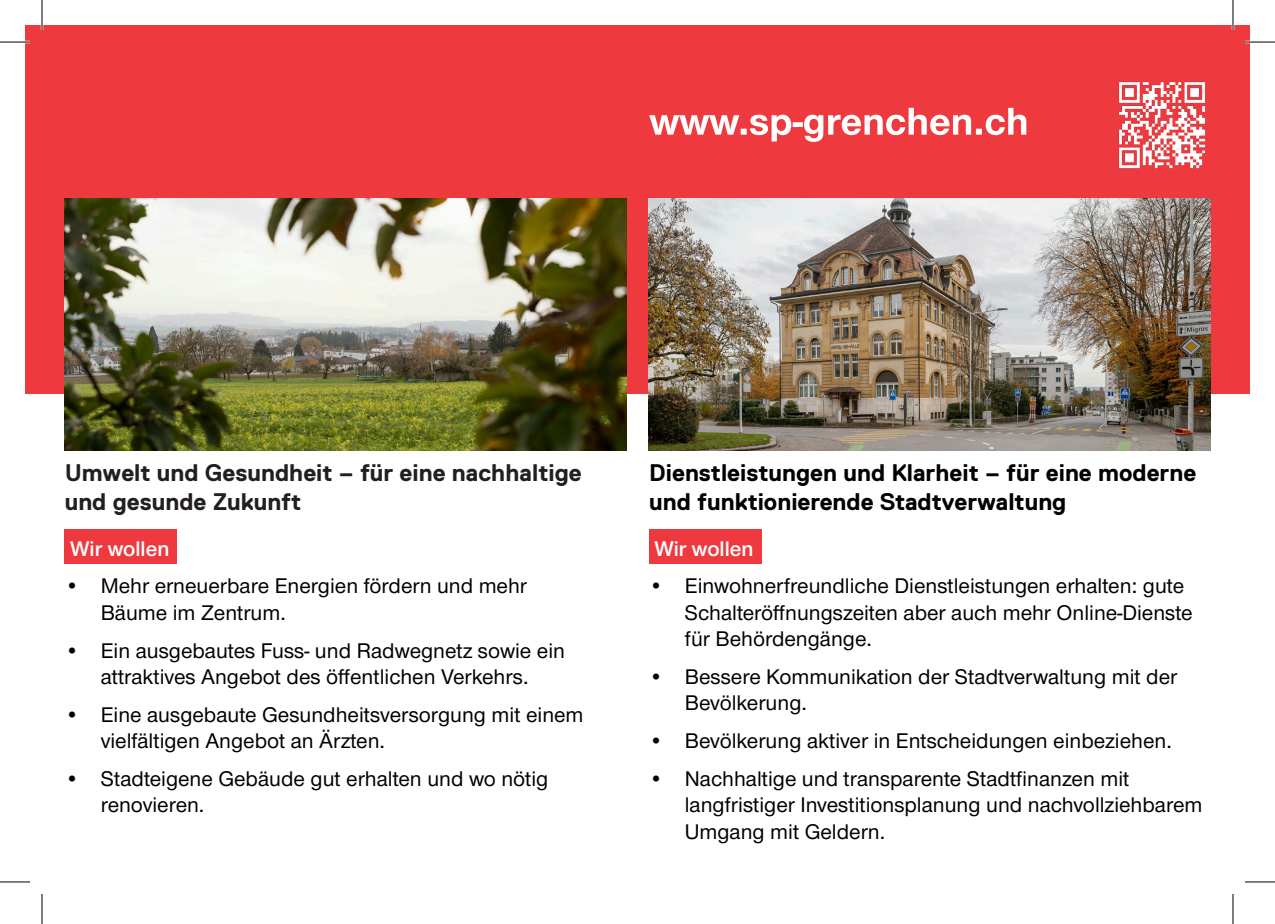
<style>
.page{position:relative;width:1275px;height:924px;background:#fff}
.page>*{position:absolute;margin:0;border:0;box-sizing:border-box;transform-origin:0 0}
.t1{font:700 24px/28.8px "Replica";color:#000001}
.t2{font:700 24px/28.8px "Replica";color:#231f20}
.t3{font:500 22px/26.4px "Nimbus San Nov";color:#000001}
.t4{font:22px "Nimbus San Nov Sem Bol";color:#fff}
</style>
<div class="page">
<div style="left:25px;top:25px;width:1225px;height:368px;background:#ee3a3e"></div>
<img style="left:649px;top:198px;width:561px;height:252px">
<img style="left:65px;top:198px;width:561px;height:252px">
<svg style="left:649px;top:108px;width:377px;height:34px"></svg>
<img style="left:1118px;top:81px;width:88px;height:88px">
<div style="left:65px;top:529px;width:112px;height:34px;background:#ee3a3e"></div>
<div style="left:649px;top:529px;width:112px;height:34px;background:#ee3a3e"></div>
<hr style="left:0;top:41px;width:30px;height:2px;background:#fff">
<hr style="left:1245px;top:41px;width:30px;height:2px;background:#fff">
<hr style="left:41px;top:0;width:2px;height:30px;background:#fff">
<hr style="left:1231px;top:0;width:3px;height:30px;background:#fff">
<hr style="left:0;top:42px;width:30px;height:1px;background:#000">
<hr style="left:1245px;top:42px;width:30px;height:1px;background:#000">
<hr style="left:0;top:881px;width:30px;height:1px;background:#000">
<hr style="left:1245px;top:881px;width:30px;height:1px;background:#000">
<hr style="left:42px;top:0;width:1px;height:30px;background:#000">
<hr style="left:42px;top:893px;width:1px;height:30px;background:#000">
<hr style="left:1232px;top:0;width:1px;height:30px;background:#000">
<hr style="left:1232px;top:893px;width:1px;height:30px;background:#000">
<p class="t2" style="left:65px;top:458px;width:518px">Umwelt und Gesundheit – für eine nachhaltige und gesunde Zukunft</p>
<p class="t1" style="left:649px;top:458px;width:548px">Dienstleistungen und Klarheit – für eine moderne und funktionierende Stadtverwaltung</p>
<p class="t4" style="left:70px;top:535px;width:101px">Wir wollen</p>
<p class="t3" style="left:101px;top:572px;width:428px;text-indent:-36px">• Mehr erneuerbare Energien fördern und mehr<br>Bäume im Zentrum.</p>
<p class="t3" style="left:65px;top:636px;width:502px;text-align:center">• Ein ausgebautes Fuss- und Radwegnetz sowie ein attraktives Angebot des öffentlichen Verkehrs.</p>
<p class="t3" style="left:101px;top:701px;width:484px;text-indent:-36px">• Eine ausgebaute Gesundheitsversorgung mit einem vielfältigen Angebot an Ärzten.</p>
<p class="t3" style="left:101px;top:765px;width:449px;text-indent:-36px">• Stadteigene Gebäude gut erhalten und wo nötig renovieren.</p>
<p class="t4" style="left:654px;top:535px;width:101px">Wir wollen</p>
<p class="t3" style="left:685px;top:572px;width:509px;text-indent:-36px">• Einwohnerfreundliche Dienstleistungen erhalten: gute<br>Schalteröffnungszeiten aber auch mehr Online-Dienste für Behördengänge.</p>
<p class="t3" style="left:685px;top:663px;width:494px;text-indent:-36px">• Bessere Kommunikation der Stadtverwaltung mit der<br>Bevölkerung.</p>
<p class="t3" style="left:649px;top:727px;width:524px">• Bevölkerung aktiver in Entscheidungen einbeziehen.</p>
<p class="t3" style="left:685px;top:765px;width:519px;text-indent:-36px">• Nachhaltige und transparente Stadtfinanzen mit langfristiger Investitionsplanung und nachvollziehbarem<br>Umgang mit Geldern.</p>
</div>
